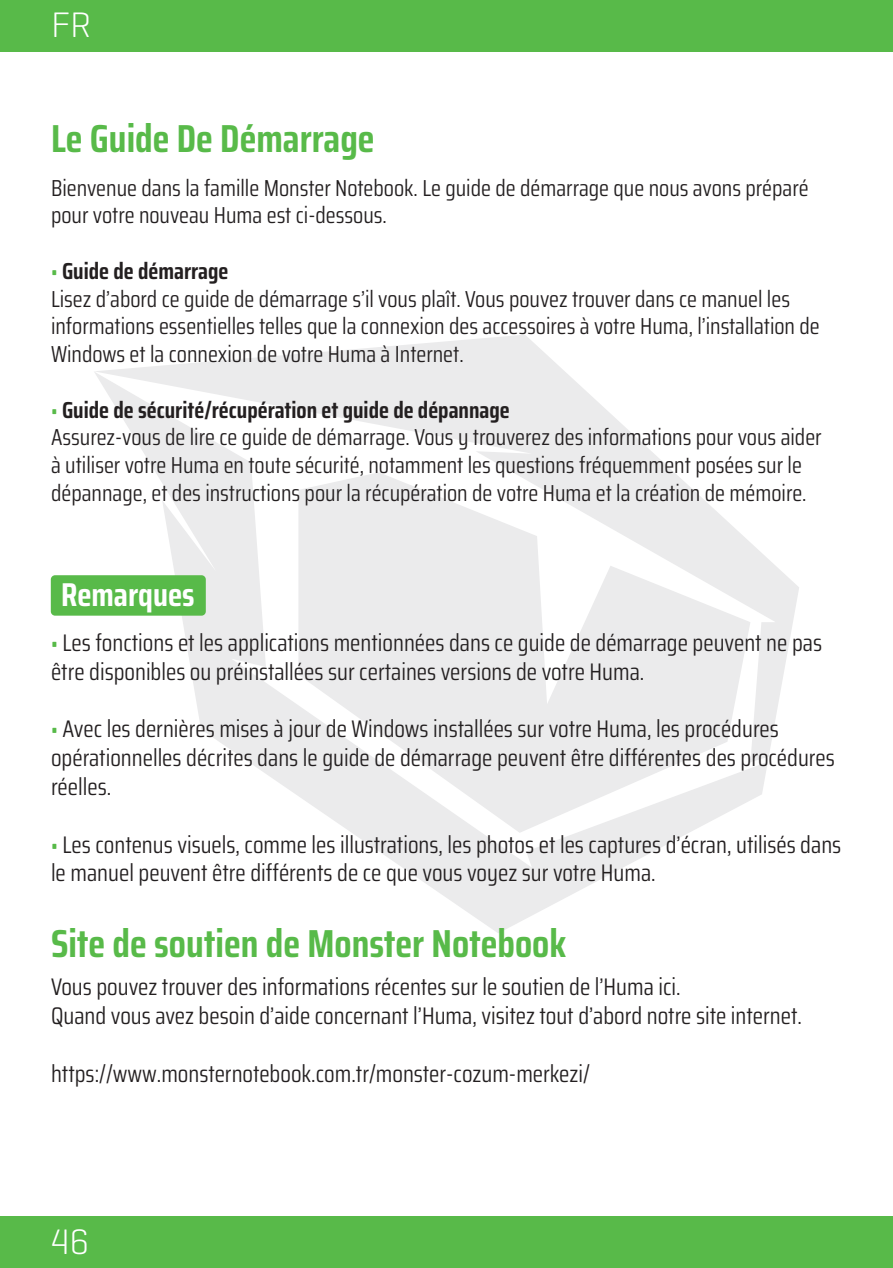
<style>
.page{position:relative;width:893px;height:1268px;background:#fff}
.page>*{position:absolute;margin:0;border:0;box-sizing:border-box;transform-origin:0 0}
.Başlık_Lvl-2{font:700 39px "Saira Condensed";color:#58ba49}
.t1{font:300 36px "Geogrotesque";color:#fff}
.t2{font:700 33px "Saira Condensed";color:#fff}
.t3{font:24px/28.8px "Saira Condensed";color:#231f20}
.t4{font:23.1px/27.6px "Saira Condensed";color:#231f20}
.t5{font:700 23.1px "Saira Condensed";color:#231f20}
.s1{font-family:"Geogrotesque";color:#58ba49}
.s2{font-family:"Geogrotesque";font-weight:700;color:#58ba49}
</style>
<div class="page">
<div style="left:0;top:0;width:893px;height:51px;background:#58ba49"></div>
<div style="left:0;top:1216px;width:893px;height:51px;background:#58ba49"></div>
<svg style="left:104px;top:335px;width:695px;height:422px"></svg>
<svg style="left:94px;top:371px;width:674px;height:562px"></svg>
<svg style="left:298px;top:472px;width:452px;height:360px;fill:#ebebec"></svg>
<div style="left:51px;top:575px;width:155px;height:40px;background:#58ba49;border-radius:4px"></div>
<h2 class="t1" style="left:51px;top:2px;width:42px">FR</h2>
<p class="Başlık_Lvl-2" style="left:51px;top:107px;width:325px">Le Guide De Démarrage</p>
<p class="t4" style="left:51px;top:173px;width:759px">Bienvenue dans la famille Monster Notebook. Le guide de démarrage que nous avons préparé</p>
<p class="t4" style="left:51px;top:201px;width:337px">pour votre nouveau Huma est ci-dessous.</p>
<p class="t5" style="left:51px;top:252px;width:179px"><span class="s1">•</span> Guide de démarrage</p>
<p class="t4" style="left:51px;top:284px;width:770px">Lisez d’abord ce guide de démarrage s’il vous plaît. Vous pouvez trouver dans ce manuel les informations essentielles telles que la connexion des accessoires à votre Huma, l’installation de<br>Windows et la connexion de votre Huma à Internet.</p>
<p class="t5" style="left:51px;top:390px;width:460px"><span class="s1">•</span> Guide de sécurité/récupération et guide de dépannage</p>
<p class="t4" style="left:51px;top:422px;width:772px">Assurez-vous de lire ce guide de démarrage. Vous y trouverez des informations pour vous aider à utiliser votre Huma en toute sécurité, notamment les questions fréquemment posées sur le dépannage, et des instructions pour la récupération de votre Huma et la création de mémoire.</p>
<p class="t2" style="left:61px;top:568px;width:135px">Remarques</p>
<p class="t3" style="left:51px;top:627px;width:773px"><span class="s2">•</span> Les fonctions et les applications mentionnées dans ce guide de démarrage peuvent ne pas être disponibles ou préinstallées sur certaines versions de votre Huma.</p>
<p class="t3" style="left:51px;top:713px;width:785px"><span class="s2">•</span> Avec les dernières mises à jour de Windows installées sur votre Huma, les procédures opérationnelles décrites dans le guide de démarrage peuvent être différentes des procédures réelles.</p>
<p class="t3" style="left:51px;top:828px;width:792px"><span class="s2">•</span> Les contenus visuels, comme les illustrations, les photos et les captures d’écran, utilisés dans le manuel peuvent être différents de ce que vous voyez sur votre Huma.</p>
<p class="Başlık_Lvl-2" style="left:51px;top:911px;width:517px">Site de soutien de Monster Notebook</p>
<p class="t3" style="left:51px;top:971px;width:631px">Vous pouvez trouver des informations récentes sur le soutien de l’Huma ici.</p>
<p class="t3" style="left:51px;top:1000px;width:752px">Quand vous avez besoin d’aide concernant l’Huma, visitez tout d’abord notre site internet.</p>
<p class="t3" style="left:51px;top:1058px;width:540px">https://www.monsternotebook.com.tr/monster-cozum-merkezi/</p>
<h2 class="t1" style="left:50px;top:1219px;width:40px">46</h2>
</div>
